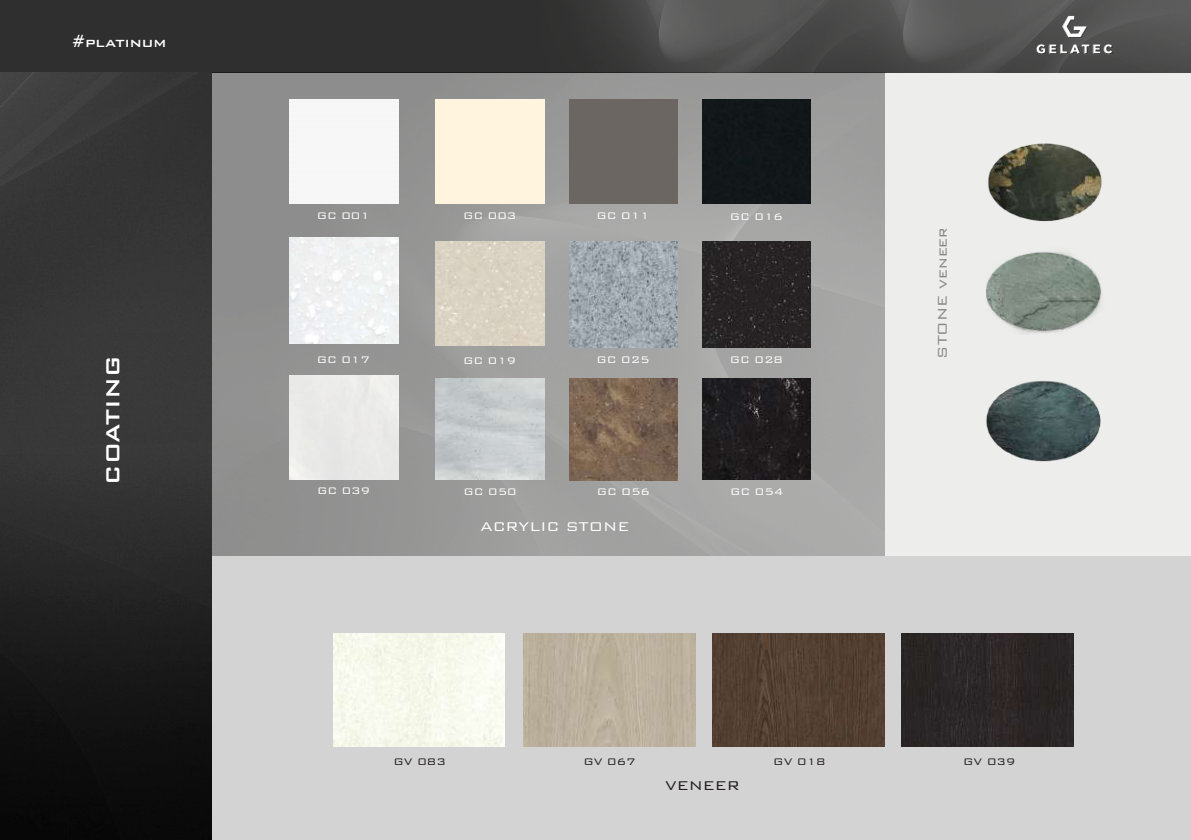
<style>
.page{position:relative;width:1191px;height:840px;background:#fff}
.page>*{position:absolute;margin:0;border:0;box-sizing:border-box;transform-origin:0 0}
.t1{font:500 25.4px "Bank Gothic BT";color:#fff}
.t2{font:300 17px "Bank Gothic BT";color:#fff}
.t3{font:300 17px "Bank Gothic BT";color:#888}
.t4{font:500 17px "Bank Gothic BT";color:#fff}
.t5{font:300 17px "Bank Gothic BT";color:#231f20}
.t6{font:300 12.6px "Bank Gothic BT";color:#fff}
.t7{font:300 12.6px "Bank Gothic BT";color:#231f20}
</style>
<div class="page">
<div style="left:0;top:0;width:1191px;height:839px;background:#ededec"></div>
<div style="left:212px;top:555px;width:979px;height:284px;background:#d3d3d4"></div>
<img style="left:211px;top:72px;width:673px;height:483px">
<div style="left:289px;top:99px;width:109px;height:104px;background:#f7f7f7"></div>
<div style="left:436px;top:99px;width:108px;height:104px;background:#fff4de"></div>
<div style="left:702px;top:99px;width:109px;height:104px;background:#12171a"></div>
<div style="left:569px;top:99px;width:108px;height:104px;background:#6b6662"></div>
<img style="left:289px;top:237px;width:109px;height:106px">
<div style="left:436px;top:241px;width:108px;height:104px;background:#dad3c2"></div>
<img style="left:569px;top:241px;width:108px;height:106px">
<img style="left:702px;top:241px;width:109px;height:106px">
<img style="left:289px;top:375px;width:109px;height:104px">
<img style="left:569px;top:378px;width:108px;height:102px">
<img style="left:702px;top:378px;width:109px;height:101px">
<img style="left:436px;top:378px;width:108px;height:101px">
<div style="left:333px;top:633px;width:171px;height:113px;background:#f7f9ed"></div>
<div style="left:523px;top:633px;width:172px;height:113px;background:#bcb09d"></div>
<img style="left:712px;top:633px;width:172px;height:113px">
<div style="left:901px;top:633px;width:172px;height:113px;background:#2a2626"></div>
<img style="left:988px;top:143px;width:114px;height:78px">
<img style="left:986px;top:380px;width:115px;height:82px">
<img style="left:986px;top:251px;width:116px;height:83px">
<img style="left:0;top:0;width:1191px;height:72px">
<img style="left:1034px;top:14px;width:80px;height:43px">
<img style="left:0;top:72px;width:211px;height:767px">
<h2 class="t4" style="left:72px;top:34px;width:96px">#platinum</h2>
<h1 class="t1" style="left:99px;top:484px;width:131px;rotate:-90deg">COATING</h1>
<p class="t6" style="left:317px;top:209px;width:55px">GC 001</p>
<p class="t6" style="left:463px;top:209px;width:55px">GC 003</p>
<p class="t6" style="left:596px;top:209px;width:55px">GC 011</p>
<p class="t6" style="left:730px;top:210px;width:55px">GC 016</p>
<p class="t6" style="left:317px;top:352px;width:55px">GC 017</p>
<p class="t6" style="left:463px;top:354px;width:55px">GC 019</p>
<p class="t6" style="left:596px;top:352px;width:55px">GC 025</p>
<p class="t6" style="left:730px;top:352px;width:55px">GC 028</p>
<p class="t6" style="left:317px;top:483px;width:55px">GC 039</p>
<p class="t6" style="left:463px;top:485px;width:55px">GC 050</p>
<p class="t6" style="left:597px;top:485px;width:55px">GC 056</p>
<p class="t6" style="left:730px;top:485px;width:55px">GC 054</p>
<h2 class="t2" style="left:480px;top:517px;width:150px">ACRYLIC STONE</h2>
<h2 class="t3" style="left:933px;top:358px;width:133px;rotate:-90deg">STONE veneer</h2>
<p class="t7" style="left:393px;top:753px;width:54px">GV 083</p>
<p class="t7" style="left:583px;top:753px;width:54px">GV 067</p>
<p class="t7" style="left:773px;top:753px;width:54px">GV 018</p>
<p class="t7" style="left:963px;top:753px;width:54px">GV 039</p>
<h2 class="t5" style="left:665px;top:775px;width:76px">VENEER</h2>
</div>
